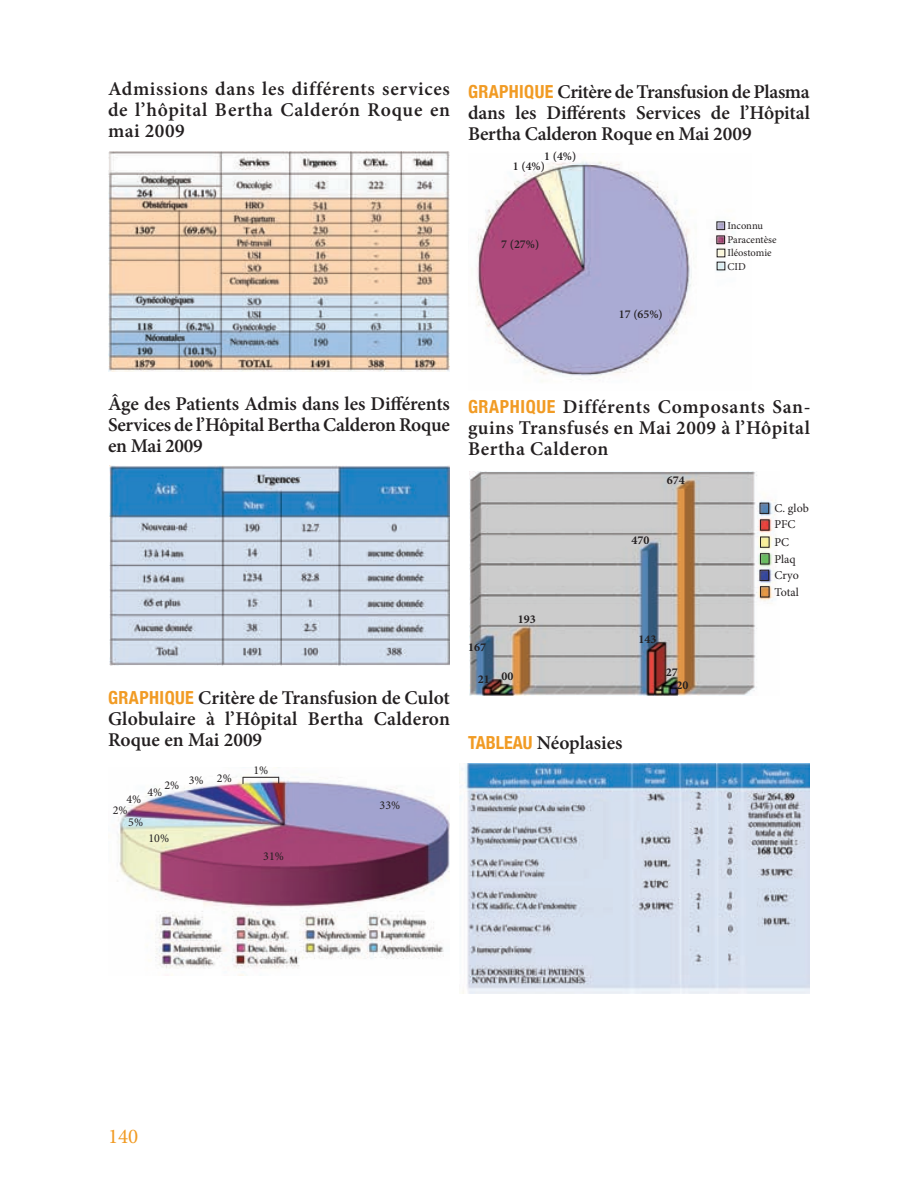
<style>
.page{position:relative;width:918px;height:1188px;background:#fff}
.page>*{position:absolute;margin:0;border:0;box-sizing:border-box;transform-origin:0 0}
.t1{font:21px "Minion Pro";color:#f19b24}
.t2{font:600 19.5px/21px "Minion Pro";letter-spacing:.005em;color:#231f20;text-align:justify}
.t3{font:12px/16.5px "Minion Pro";color:#231f20}
.t4{font:600 12px "Minion Pro";color:#231f20}
.t5{font:700 12px "Minion Pro";color:#231f20}
.t6{font:10.5px/13.5px "Minion Pro";color:#231f20}
.s1{font-family:"Helvetica Neue";font-weight:700;font-stretch:condensed;font-size:18px;color:#f19b24}
</style>
<div class="page">
<img style="left:108px;top:151px;width:342px;height:220px">
<img style="left:109px;top:466px;width:341px;height:199px">
<img style="left:117px;top:776px;width:333px;height:200px">
<img style="left:476px;top:161px;width:252px;height:221px">
<img style="left:470px;top:471px;width:306px;height:224px">
<hr style="left:243px;top:777px;width:36px;height:1px;background:#231f20">
<div style="left:717px;top:222px;width:8px;height:8px;border:1px solid #231f20"></div>
<div style="left:716px;top:236px;width:9px;height:8px;border:1px solid #231f20"></div>
<div style="left:760px;top:503px;width:9px;height:11px;border:1px solid #231f20"></div>
<div style="left:760px;top:519px;width:10px;height:12px;border:1px solid #231f20"></div>
<div style="left:760px;top:537px;width:10px;height:11px;border:1px solid #231f20"></div>
<div style="left:760px;top:553px;width:10px;height:11px;border:1px solid #231f20"></div>
<div style="left:760px;top:570px;width:9px;height:11px;border:1px solid #231f20"></div>
<div style="left:760px;top:586px;width:10px;height:11px;border:1px solid #231f20"></div>
<img style="left:459px;top:764px;width:351px;height:229px">
<p class="t2" style="left:108px;top:80px;width:343px">Admissions dans les différents services de l’hôpital Bertha Calderón Roque en mai 2009</p>
<p class="t2" style="left:468px;top:83px;width:343px"><span class="s1">GRAPHIQUE</span> Critère de Transfusion de Plasma dans les Différents Services de l’Hôpital Bertha Calderon Roque en Mai 2009</p>
<p class="t4" style="left:544px;top:152px;width:33px">1 (4%)</p>
<p class="t4" style="left:513px;top:162px;width:33px">1 (4%)</p>
<p class="t4" style="left:501px;top:240px;width:39px">7 (27%)</p>
<p class="t4" style="left:619px;top:309px;width:45px">17 (65%)</p>
<p class="t6" style="left:728px;top:220px;width:51px">Inconnu<br>Paracentèse<br>Iléostomie<br>CID</p>
<p class="t2" style="left:108px;top:395px;width:344px">Âge des Patients Admis dans les Différents Services de l’Hôpital Bertha Calderon Roque en Mai 2009</p>
<p class="t2" style="left:108px;top:689px;width:344px"><span class="s1">GRAPHIQUE</span> Critère de Transfusion de Culot Globulaire à l’Hôpital Bertha Calderon Roque en Mai 2009</p>
<p class="t3" style="left:164px;top:773px;width:69px">2% 3% 2%</p>
<p class="t3" style="left:147px;top:785px;width:16px">4%</p>
<p class="t3" style="left:127px;top:792px;width:16px">4%</p>
<p class="t3" style="left:113px;top:803px;width:16px">2%</p>
<p class="t3" style="left:128px;top:815px;width:16px">5%</p>
<p class="t3" style="left:148px;top:831px;width:22px">10%</p>
<p class="t3" style="left:254px;top:763px;width:16px">1%</p>
<p class="t3" style="left:263px;top:849px;width:22px">31%</p>
<p class="t3" style="left:380px;top:798px;width:22px">33%</p>
<p class="t2" style="left:468px;top:398px;width:344px"><span class="s1">GRAPHIQUE</span> Différents Composants San&shy;guins Transfusés en Mai 2009 à l’Hôpital Bertha Calderon</p>
<p class="t5" style="left:667px;top:476px;width:19px">674</p>
<p class="t5" style="left:631px;top:536px;width:19px">470</p>
<p class="t5" style="left:518px;top:615px;width:19px">193</p>
<p class="t5" style="left:468px;top:643px;width:19px">167</p>
<p class="t5" style="left:478px;top:673px;width:37px">21 00</p>
<p class="t5" style="left:639px;top:635px;width:19px">143</p>
<p class="t5" style="left:666px;top:667px;width:13px">27</p>
<p class="t5" style="left:676px;top:681px;width:13px">20</p>
<p class="t2" style="left:468px;top:734px;width:156px"><span class="s1">TABLEAU</span> Néoplasies</p>
<p class="t3" style="left:775px;top:501px;width:36px">C. glob<br>PFC</p>
<p class="t3" style="left:775px;top:535px;width:26px">PC<br>Plaq<br>Cryo<br>Total</p>
<p class="t1" style="left:108px;top:1128px;width:32px">140</p>
</div>
